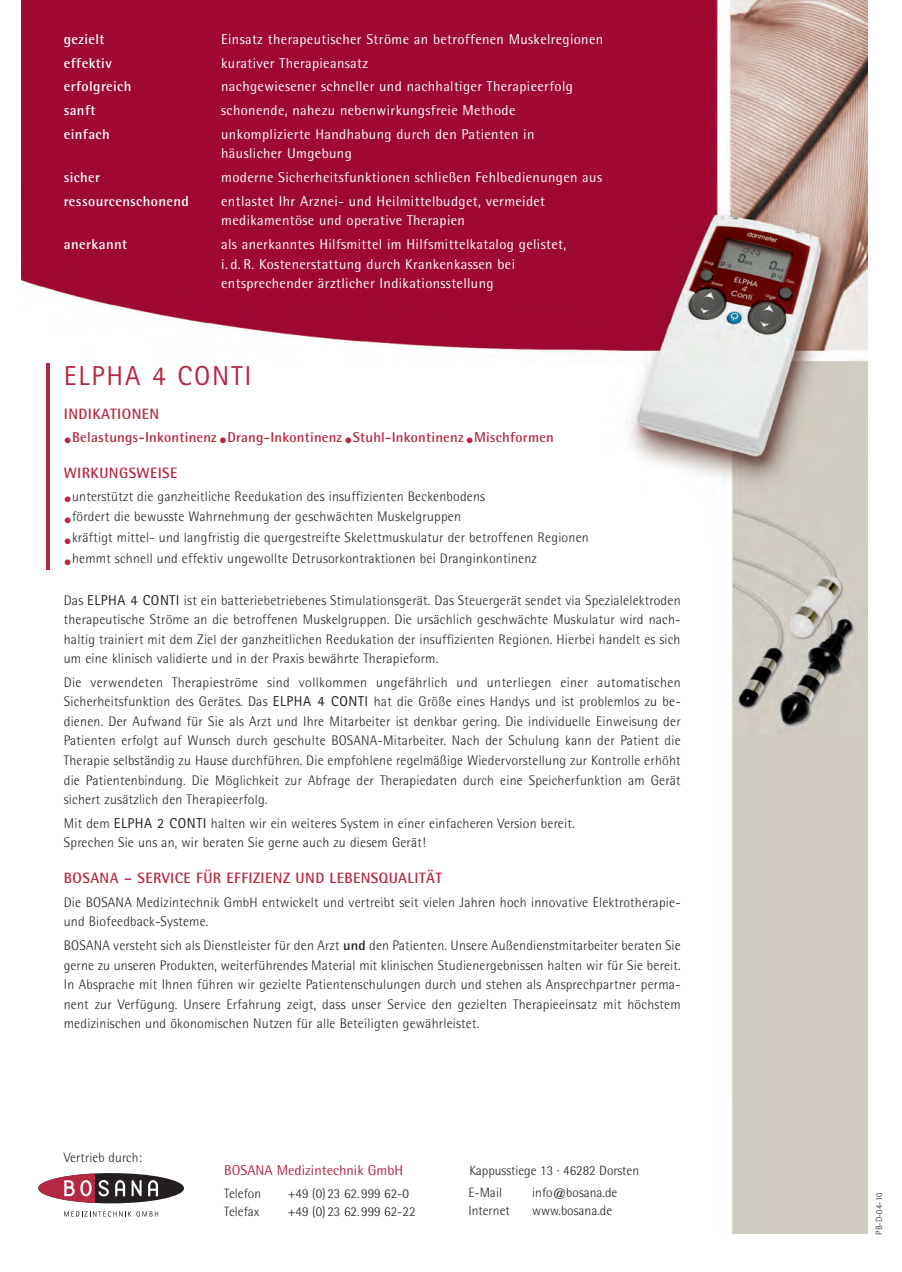
<style>
.page{position:relative;width:902px;height:1272px;background:#fff}
.page>*{position:absolute;margin:0;border:0;box-sizing:border-box;transform-origin:0 0}
.t1{font:27.45px "Rotis Sans Serif";letter-spacing:.07em;color:#b62841}
.t2{font:700 15px "Rotis Semi Sans";letter-spacing:.025em;color:#b62841}
.t3{font:14.25px/19.5px "Rotis Semi Sans";letter-spacing:.025em;color:#fff}
.t4{font:700 14.25px "Rotis Semi Sans";letter-spacing:.025em;color:#fff}
.t5{font:700 14.25px "Rotis Semi Sans";letter-spacing:.015em;color:#b62841}
.t6{font:14.25px "Rotis Semi Sans";color:#b62841}
.t7{font:300 13.8px/19.5px "Rotis Semi Sans";letter-spacing:.015em;color:#231f20;text-align:justify}
.t8{font:300 13.5px "Rotis Semi Sans";color:#231f20}
.t9{font:300 9px "Rotis Semi Sans";color:#231f20}
.s1{font-weight:400;font-size:15.75px}
.s2{font-weight:400;font-size:15.75px;color:#b62841}
.s3{font-family:"Rotis Sans Serif";font-weight:400;font-size:14.25px}
.s4{font-weight:700}
</style>
<div class="page">
<img style="left:21px;top:0;width:846px;height:1233px">
<div style="left:38px;top:1172px;width:146px;height:50px;background:#fff"></div>
<div style="left:38px;top:1172px;width:146px;height:31px;background:#231f20;border-radius:50%"></div>
<svg style="left:38px;top:1172px;width:57px;height:31px"></svg>
<svg style="left:98px;top:1180px;width:11px;height:16px"></svg>
<svg style="left:115px;top:1180px;width:10px;height:16px"></svg>
<svg style="left:132px;top:1180px;width:10px;height:16px"></svg>
<svg style="left:148px;top:1180px;width:10px;height:16px"></svg>
<svg style="left:64px;top:1179px;width:28px;height:17px"></svg>
<svg style="left:64px;top:1211px;width:94px;height:5px"></svg>
<hr style="left:47px;top:364px;width:3px;height:206px;background:#b62841">
<img style="left:733px;top:503px;width:134px;height:230px">
<p class="t4" style="left:64px;top:34px;width:42px">gezielt</p>
<p class="t3" style="left:221px;top:31px;width:383px">Einsatz therapeutischer Ströme an betroffenen Muskelregionen</p>
<p class="t4" style="left:64px;top:58px;width:49px">effektiv</p>
<p class="t3" style="left:221px;top:54px;width:148px">kurativer Therapieansatz</p>
<p class="t4" style="left:64px;top:82px;width:69px">erfolgreich</p>
<p class="t3" style="left:221px;top:78px;width:353px">nachgewiesener schneller und nachhaltiger Therapieerfolg</p>
<p class="t4" style="left:64px;top:105px;width:33px">sanft</p>
<p class="t3" style="left:221px;top:102px;width:296px">schonende, nahezu nebenwirkungsfreie Methode</p>
<p class="t4" style="left:64px;top:129px;width:47px">einfach</p>
<p class="t3" style="left:221px;top:126px;width:315px">unkomplizierte Handhabung durch den Patienten in häuslicher Umgebung</p>
<p class="t4" style="left:64px;top:172px;width:38px">sicher</p>
<p class="t3" style="left:221px;top:169px;width:382px">moderne Sicherheitsfunktionen schließen Fehlbedienungen aus</p>
<p class="t4" style="left:64px;top:196px;width:126px">ressourcenschonend</p>
<p class="t3" style="left:221px;top:193px;width:325px">entlastet Ihr Arznei- und Heilmittelbudget, vermeidet medikamentöse und operative Therapien</p>
<p class="t4" style="left:64px;top:239px;width:65px">anerkannt</p>
<p class="t3" style="left:221px;top:236px;width:346px">als anerkanntes Hilfsmittel im Hilfsmittelkatalog gelistet, i. d. R. Kostenerstattung durch Krankenkassen bei entsprechender ärztlicher Indikationsstellung</p>
<h1 class="t1" style="left:64px;top:366px;width:189px">ELPHA 4 CONTI</h1>
<p class="t2" style="left:64px;top:408px;width:97px">INDIKATIONEN</p>
<p class="t5" style="left:64px;top:432px;width:491px"><span class="s1">•</span>Belastungs-Inkontinenz <span class="s1">•</span>Drang-Inkontinenz <span class="s1">•</span>Stuhl-Inkontinenz <span class="s1">•</span>Mischformen</p>
<p class="t2" style="left:64px;top:467px;width:115px">WIRKUNGSWEISE</p>
<p class="t7" style="left:64px;top:487px;width:423px"><span class="s2">•</span>unterstützt die ganzheitliche Reedukation des insuffizienten Beckenbodens</p>
<p class="t7" style="left:64px;top:508px;width:399px"><span class="s2">•</span>fördert die bewusste Wahrnehmung der geschwächten Muskelgruppen</p>
<p class="t7" style="left:64px;top:529px;width:526px"><span class="s2">•</span>kräftigt mittel- und langfristig die quergestreifte Skelettmuskulatur der betroffenen Regionen</p>
<p class="t7" style="left:64px;top:550px;width:474px"><span class="s2">•</span>hemmt schnell und effektiv ungewollte Detrusorkontraktionen bei Dranginkontinenz</p>
<p class="t7" style="left:64px;top:591px;width:618px">Das <span class="s3">ELPHA 4 CONTI</span> ist ein batteriebetriebenes Stimulationsgerät. Das Steuergerät sendet via Spezialelektroden therapeutische Ströme an die betroffenen Muskelgruppen. Die ursächlich geschwächte Muskulatur wird nach&shy;haltig trainiert mit dem Ziel der ganzheitlichen Reedukation der insuffizienten Regionen. Hierbei handelt es sich um eine klinisch validierte und in der Praxis bewährte Therapieform.</p>
<p class="t7" style="left:64px;top:674px;width:618px">Die verwendeten Therapieströme sind vollkommen ungefährlich und unterliegen einer automatischen Sicherheitsfunktion des Gerätes. Das <span class="s3">ELPHA 4 CONTI</span> hat die Größe eines Handys und ist problemlos zu be&shy;dienen. Der Aufwand für Sie als Arzt und Ihre Mitarbeiter ist denkbar gering. Die individuelle Einweisung der Patienten erfolgt auf Wunsch durch geschulte BOSANA-Mitarbeiter. Nach der Schulung kann der Patient die Therapie selbständig zu Hause durchführen. Die empfohlene regelmäßige Wiedervorstellung zur Kontrolle erhöht die Patientenbindung. Die Möglichkeit zur Abfrage der Therapiedaten durch eine Speicherfunktion am Gerät sichert zusätzlich den Therapieerfolg.</p>
<p class="t7" style="left:64px;top:814px;width:512px">Mit dem <span class="s3">ELPHA 2 CONTI</span> halten wir ein weiteres System in einer einfacheren Version bereit.<br>Sprechen Sie uns an, wir beraten Sie gerne auch zu diesem Gerät!</p>
<p class="t2" style="left:64px;top:872px;width:380px">BOSANA – SERVICE FÜR EFFIZIENZ UND LEBENSQUALITÄT</p>
<p class="t7" style="left:64px;top:893px;width:618px">Die BOSANA Medizintechnik GmbH entwickelt und vertreibt seit vielen Jahren hoch innovative Elektrotherapie&shy;und Biofeedback-Systeme.</p>
<p class="t7" style="left:64px;top:937px;width:618px">BOSANA versteht sich als Dienstleister für den Arzt <span class="s4">und</span> den Patienten. Unsere Außendienstmitarbeiter beraten Sie gerne zu unseren Produkten, weiterführendes Material mit klinischen Studienergebnissen halten wir für Sie bereit.<br>In Absprache mit Ihnen führen wir gezielte Patientenschulungen durch und stehen als Ansprechpartner perma&shy;nent zur Verfügung. Unsere Erfahrung zeigt, dass unser Service den gezielten Therapieeinsatz mit höchstem medizinischen und ökonomischen Nutzen für alle Beteiligten gewährleistet.</p>
<p class="t8" style="left:64px;top:1152px;width:80px">Vertrieb durch:</p>
<p class="t6" style="left:224px;top:1165px;width:181px">BOSANA Medizintechnik GmbH</p>
<p class="t8" style="left:469px;top:1166px;width:171px">Kappusstiege 13 · 46282 Dorsten</p>
<p class="t8" style="left:224px;top:1188px;width:39px">Telefon</p>
<p class="t8" style="left:288px;top:1188px;width:123px">+49 (0) 23 62. 999 62-0</p>
<p class="t8" style="left:224px;top:1206px;width:37px">Telefax</p>
<p class="t8" style="left:288px;top:1206px;width:129px">+49 (0) 23 62. 999 62-22</p>
<p class="t8" style="left:468px;top:1187px;width:35px">E-Mail</p>
<p class="t8" style="left:532px;top:1187px;width:87px">info@bosana.de</p>
<p class="t8" style="left:468px;top:1205px;width:43px">Internet</p>
<p class="t8" style="left:532px;top:1205px;width:81px">www.bosana.de</p>
<p class="t9" style="left:875px;top:1234px;width:43px;rotate:-90deg">PB-D-04-10</p>
</div>
